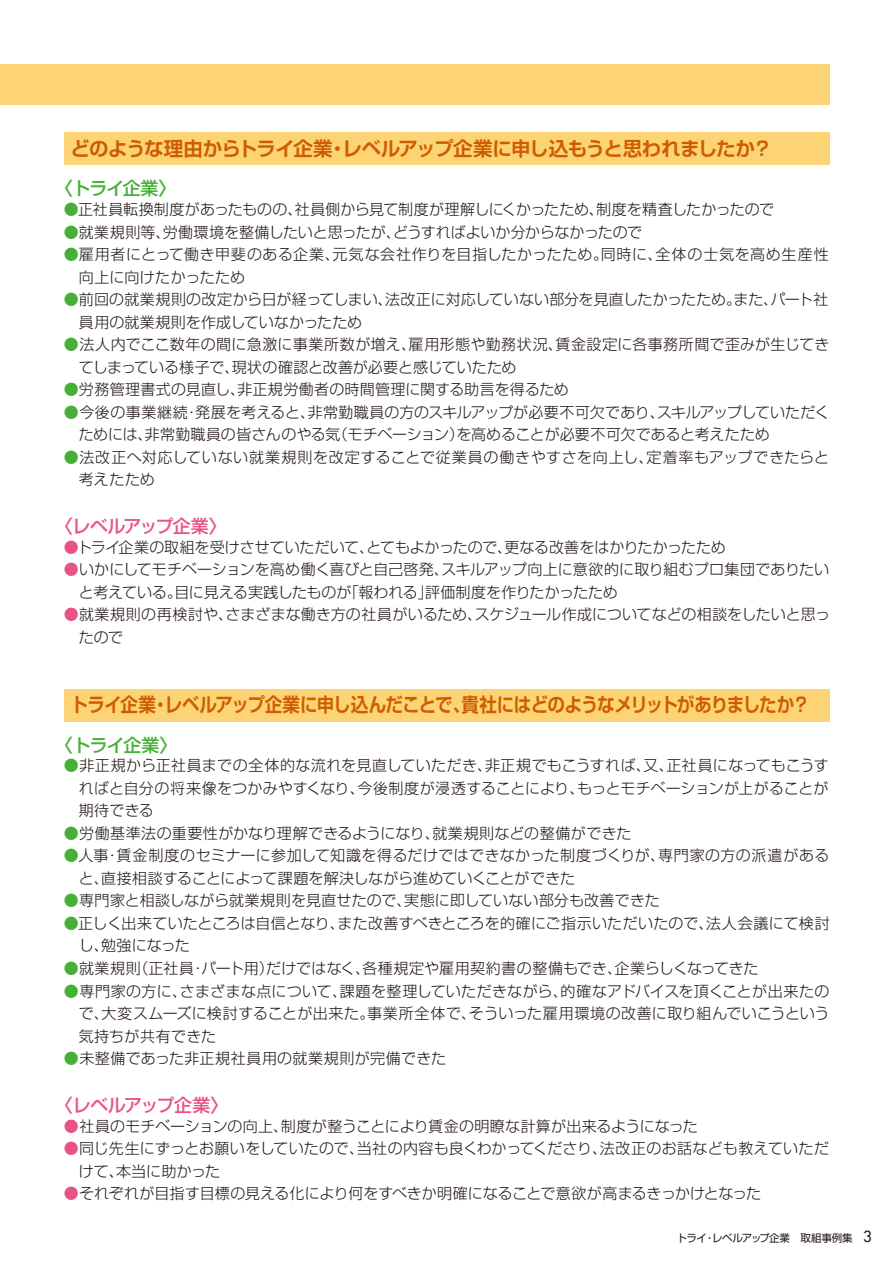
<style>
.page{position:relative;width:893px;height:1263px;background:#fff}
.page>*{position:absolute;margin:0;border:0;box-sizing:border-box;transform-origin:0 0}
.t1{font:700 19.5px "Shin Go Pro De";letter-spacing:-.04em;color:#cd5d00;scale:.9 1}
.t2{font:700 19.5px "Shin Go Pro De";letter-spacing:-.04em;color:#cd5d00}
.t3{font:500 18px "Shin Go Pro";letter-spacing:-.035em;color:#e95383}
.t4{font:500 18px "Shin Go Pro";letter-spacing:-.055em;color:#45b035}
.t5{font:300 15px/22.5px "Shin Go Pro";letter-spacing:.01em;color:#221815}
.t6{font:300 15px/22.5px "Shin Go Pro";letter-spacing:.035em;color:#221815}
.t7{font:300 15px/22.5px "Shin Go Pro";letter-spacing:.04em;color:#221815}
.t8{font:300 15px "Shin Go Pro";letter-spacing:-.01em;color:#221815}
.t9{font:10.5px "Shin Go Pro";letter-spacing:-.04em;color:#221815}
.s1{color:#45b035}
.s2{color:#e95383}
.s3{font-family:"Futura";font-size:15px}
</style>
<div class="page">
<div style="left:64px;top:133px;width:765px;height:32px;background:#fcd475"></div>
<div style="left:64px;top:689px;width:765px;height:32px;background:#fcd475"></div>
<div style="left:0;top:64px;width:829px;height:40px;background:#fcd475"></div>
<h1 class="t2" style="left:71px;top:133px;width:703px">どのような理由からトライ企業・レベルアップ企業に申し込もうと思われましたか？</h1>
<p class="t4" style="left:55px;top:174px;width:123px">〈トライ企業〉</p>
<p class="t5" style="left:64px;top:196px;width:712px"><span class="s1">●</span>正社員転換制度があったものの、社員側から見て制度が理解しにくかったため、制度を精査したかったので</p>
<p class="t5" style="left:64px;top:219px;width:580px"><span class="s1">●</span>就業規則等、労働環境を整備したいと思ったが、どうすればよいか分からなかったので</p>
<p class="t6" style="left:79px;top:241px;width:751px;text-indent:-15px"><span class="s1">●</span>雇用者にとって働き甲斐のある企業、元気な会社作りを目指したかったため。同時に、全体の士気を高め生産性向上に向けたかったため</p>
<p class="t5" style="left:79px;top:286px;width:751px;text-indent:-15px"><span class="s1">●</span>前回の就業規則の改定から日が経ってしまい、法改正に対応していない部分を見直したかったため。また、パート社員用の就業規則を作成していなかったため</p>
<p class="t5" style="left:79px;top:331px;width:752px;text-indent:-15px"><span class="s1">●</span>法人内でここ数年の間に急激に事業所数が増え、雇用形態や勤務状況、賃金設定に各事務所間で歪みが生じてきてしまっている様子で、現状の確認と改善が必要と感じていたため</p>
<p class="t5" style="left:64px;top:376px;width:507px"><span class="s1">●</span>労務管理書式の見直し、非正規労働者の時間管理に関する助言を得るため</p>
<p class="t5" style="left:79px;top:399px;width:752px;text-indent:-15px"><span class="s1">●</span>今後の事業継続・発展を考えると、非常勤職員の方のスキルアップが必要不可欠であり、スキルアップしていただくためには、非常勤職員の皆さんのやる気（モチベーション）を高めることが必要不可欠であると考えたため</p>
<p class="t7" style="left:79px;top:444px;width:752px;text-indent:-15px"><span class="s1">●</span>法改正へ対応していない就業規則を改定することで従業員の働きやすさを向上し、定着率もアップできたらと考えたため</p>
<p class="t3" style="left:55px;top:511px;width:173px">〈レベルアップ企業〉</p>
<p class="t8" style="left:64px;top:535px;width:663px"><span class="s2">●</span>トライ企業の取組を受けさせていただいて、とてもよかったので、更なる改善をはかりたかったため</p>
<p class="t5" style="left:79px;top:556px;width:752px;text-indent:-15px"><span class="s2">●</span>いかにしてモチベーションを高め働く喜びと自己啓発、スキルアップ向上に意欲的に取り組むプロ集団でありたいと考えている。目に見える実践したものが「報われる」評価制度を作りたかったため</p>
<p class="t5" style="left:79px;top:601px;width:753px;text-indent:-15px"><span class="s2">●</span>就業規則の再検討や、さまざまな働き方の社員がいるため、スケジュール作成についてなどの相談をしたいと思ったので</p>
<h1 class="t1" style="left:71px;top:689px;width:823px">トライ企業・レベルアップ企業に申し込んだことで、貴社にはどのようなメリットがありましたか？</h1>
<p class="t4" style="left:55px;top:730px;width:124px">〈トライ企業〉</p>
<p class="t5" style="left:79px;top:753px;width:752px;text-align:justify;text-indent:-15px"><span class="s1">●</span>非正規から正社員までの全体的な流れを見直していただき、非正規でもこうすれば、又、正社員になってもこうすればと自分の将来像をつかみやすくなり、今後制度が浸透することにより、もっとモチベーションが上がることが期待できる</p>
<p class="t5" style="left:64px;top:820px;width:569px"><span class="s1">●</span>労働基準法の重要性がかなり理解できるようになり、就業規則などの整備ができた</p>
<p class="t5" style="left:79px;top:843px;width:752px;text-indent:-15px"><span class="s1">●</span>人事・賃金制度のセミナーに参加して知識を得るだけではできなかった制度づくりが、専門家の方の派遣があると、直接相談することによって課題を解決しながら進めていくことができた</p>
<p class="t5" style="left:64px;top:888px;width:597px"><span class="s1">●</span>専門家と相談しながら就業規則を見直せたので、実態に即していない部分も改善できた</p>
<p class="t5" style="left:79px;top:910px;width:752px;text-indent:-15px"><span class="s1">●</span>正しく出来ていたところは自信となり、また改善すべきところを的確にご指示いただいたので、法人会議にて検討し、勉強になった</p>
<p class="t5" style="left:64px;top:955px;width:696px"><span class="s1">●</span>就業規則（正社員・パート用）だけではなく、各種規定や雇用契約書の整備もでき、企業らしくなってきた</p>
<p class="t5" style="left:79px;top:978px;width:752px;text-align:justify;text-indent:-15px"><span class="s1">●</span>専門家の方に、さまざまな点について、課題を整理していただきながら、的確なアドバイスを頂くことが出来たので、大変スムーズに検討することが出来た。事業所全体で、そういった雇用環境の改善に取り組んでいこうという気持ちが共有できた</p>
<p class="t5" style="left:64px;top:1045px;width:384px"><span class="s1">●</span>未整備であった非正規社員用の就業規則が完備できた</p>
<p class="t3" style="left:55px;top:1090px;width:175px">〈レベルアップ企業〉</p>
<p class="t5" style="left:64px;top:1113px;width:635px"><span class="s2">●</span>社員のモチベーションの向上、制度が整うことにより賃金の明瞭な計算が出来るようになった</p>
<p class="t5" style="left:79px;top:1135px;width:752px;text-indent:-15px"><span class="s2">●</span>同じ先生にずっとお願いをしていたので、当社の内容も良くわかってくださり、法改正のお話なども教えていただけて、本当に助かった</p>
<p class="t5" style="left:64px;top:1180px;width:699px"><span class="s2">●</span>それぞれが目指す目標の見える化により何をすべきか明確になることで意欲が高まるきっかけとなった</p>
<p class="t9" style="left:677px;top:1229px;width:196px">トライ・レベルアップ企業 取組事例集 <span class="s3">3</span></p>
</div>
